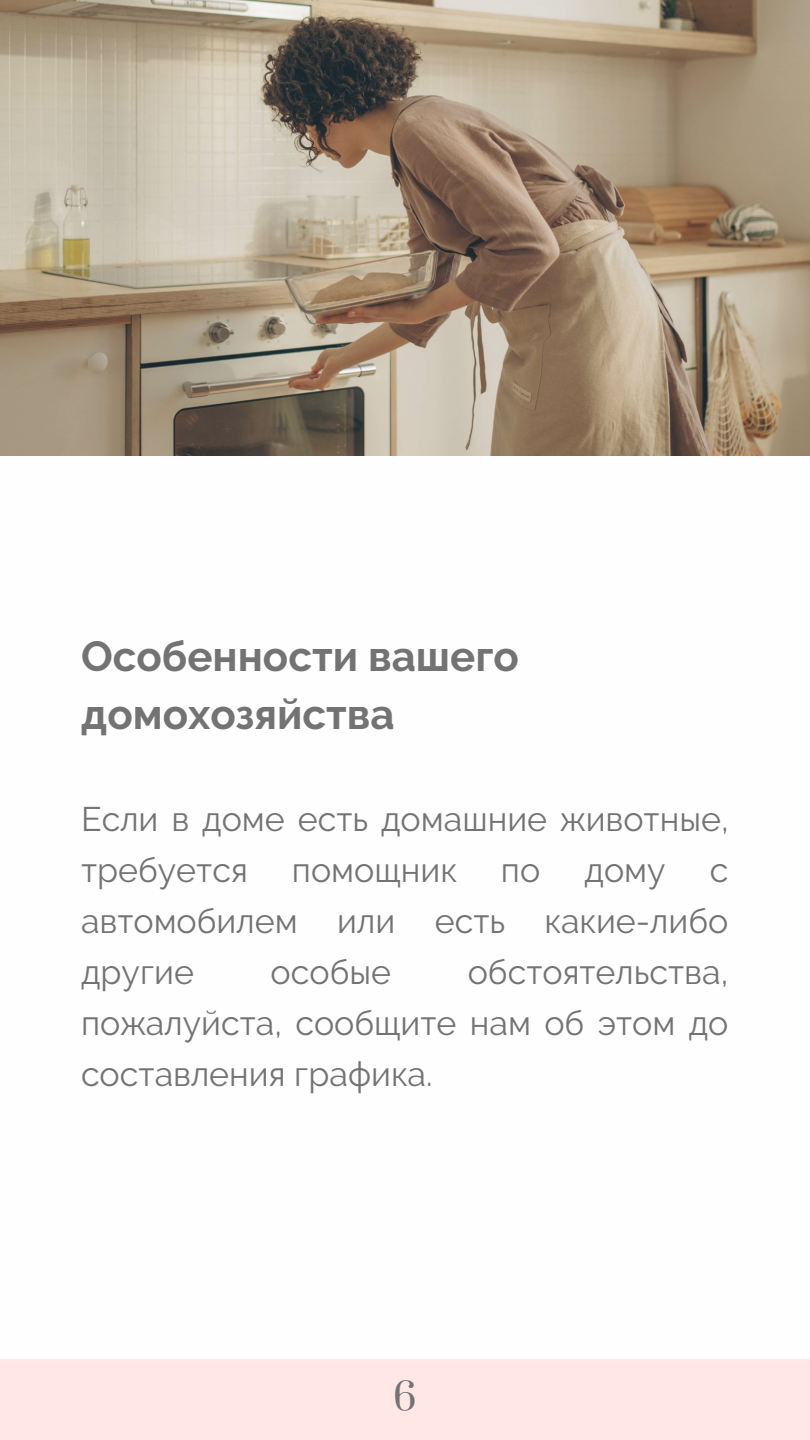
<style>
.page{position:relative;width:810px;height:1440px;background:#fff}
.page>*{position:absolute;margin:0;border:0;box-sizing:border-box;transform-origin:0 0}
.t1{font:700 42px/58.5px "Raleway";color:#737373}
.t2{font:36px "Prata";color:#737373}
.t3{font:34px/51px "Raleway";color:#737373;text-align:justify}
</style>
<div class="page">
<div style="left:0;top:1359px;width:810px;height:81px;background:#fee7e4"></div>
<img style="left:0;top:0;width:810px;height:456px">
<p class="t1" style="left:81px;top:627px;width:439px">Особенности вашего домохозяйства</p>
<p class="t3" style="left:81px;top:794px;width:649px">Если в доме есть домашние животные, требуется</p>
<p class="t3" style="left:81px;top:845px;width:649px;text-indent:629px">с автомобилем или есть какие-либо другие</p>
<p class="t3" style="left:292px;top:845px;width:166px">помощник</p>
<p class="t3" style="left:501px;top:845px;width:41px">по</p>
<p class="t3" style="left:584px;top:845px;width:83px">дому</p>
<p class="t3" style="left:81px;top:947px;width:649px;text-indent:387px">обстоятельства, пожалуйста, сообщите нам об этом до составления графика.</p>
<p class="t3" style="left:271px;top:947px;width:122px">особые</p>
<p class="t2" style="left:393px;top:1375px;width:25px">6</p>
</div>
